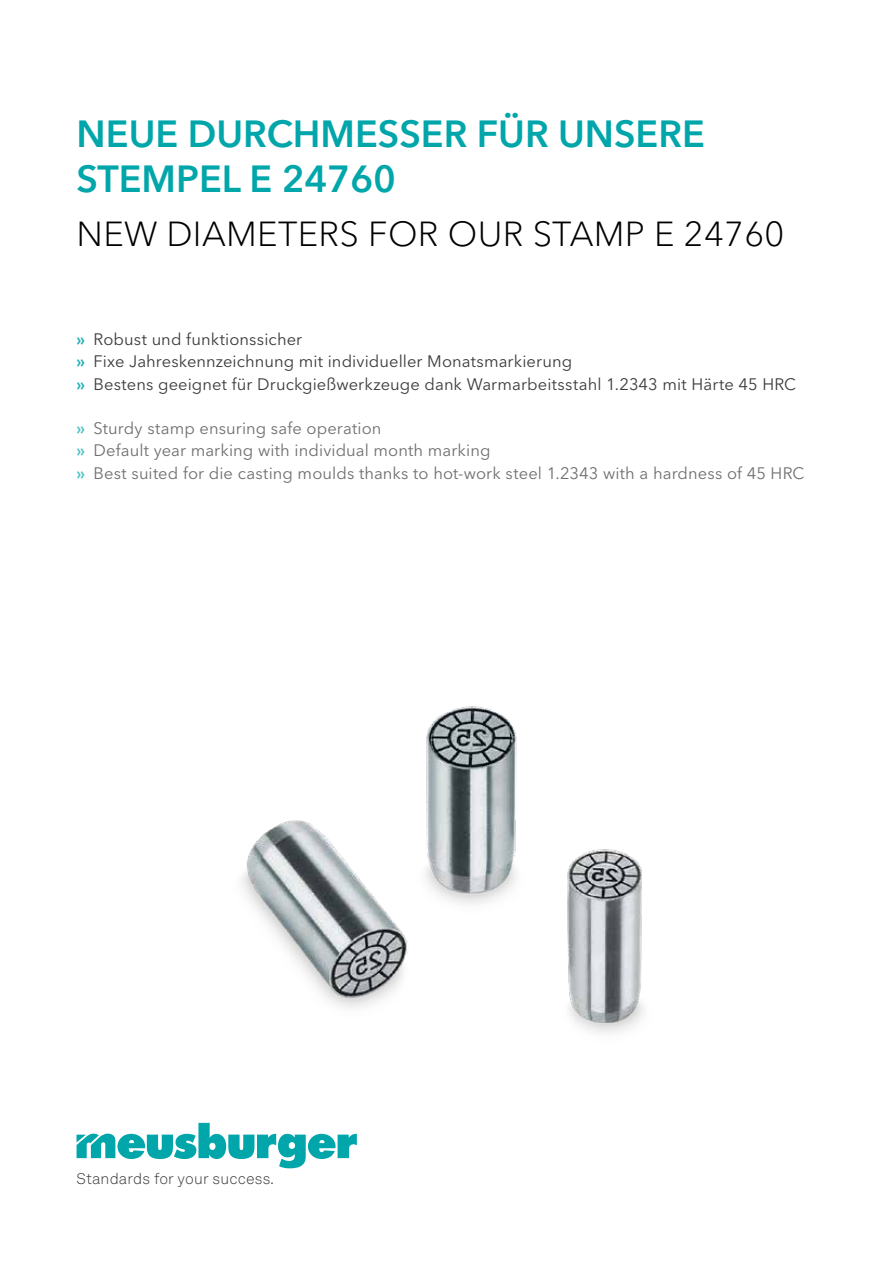
<style>
.page{position:relative;width:893px;height:1263px;background:#fff}
.page>*{position:absolute;margin:0;border:0;box-sizing:border-box;transform-origin:0 0}
.t1{font:600 37.5px/45px "Avenir Next W1 G";color:#00a6aa}
.t2{font:300 34.5px "Avenir Next W1 G";letter-spacing:.01em;color:#000}
.t3{font:16.5px/22.5px "Avenir Next W1 G";letter-spacing:.005em;color:#3b3b3a}
.t4{font:16.5px/22.5px "Avenir Next W1 G";letter-spacing:.005em;color:#6f6f6e}
.t5{font:300 15.3px "Akkurat LL";letter-spacing:.01em;color:#3b3b3a}
.s1{font-weight:600;color:#1aafb3}
.s2{font-weight:600;color:#4dc1c4}
</style>
<div class="page">
<svg style="left:77px;top:1123px;width:280px;height:45px"></svg>
<img style="left:241px;top:706px;width:403px;height:327px">
<h1 class="t1" style="left:77px;top:112px;width:630px">NEUE DURCHMESSER FÜR UNSERE<br>STEMPEL E 24760</h1>
<h2 class="t2" style="left:77px;top:213px;width:709px">NEW DIAMETERS FOR OUR STAMP E 24760</h2>
<p class="t3" style="left:77px;top:328px;width:721px"><span class="s1">»</span> Robust und funktionssicher<br><span class="s1">»</span> Fixe Jahreskennzeichnung mit individueller Monatsmarkierung<br><span class="s1">»</span> Bestens geeignet für Druckgießwerkzeuge dank Warmarbeitsstahl 1.2343 mit Härte 45 HRC</p>
<p class="t4" style="left:77px;top:417px;width:729px"><span class="s2">»</span> Sturdy stamp ensuring safe operation<br><span class="s2">»</span> Default year marking with individual month marking<br><span class="s2">»</span> Best suited for die casting moulds thanks to hot-work steel 1.2343 with a hardness of 45 HRC</p>
<p class="t5" style="left:76px;top:1168px;width:199px">Standards for your success.</p>
</div>
